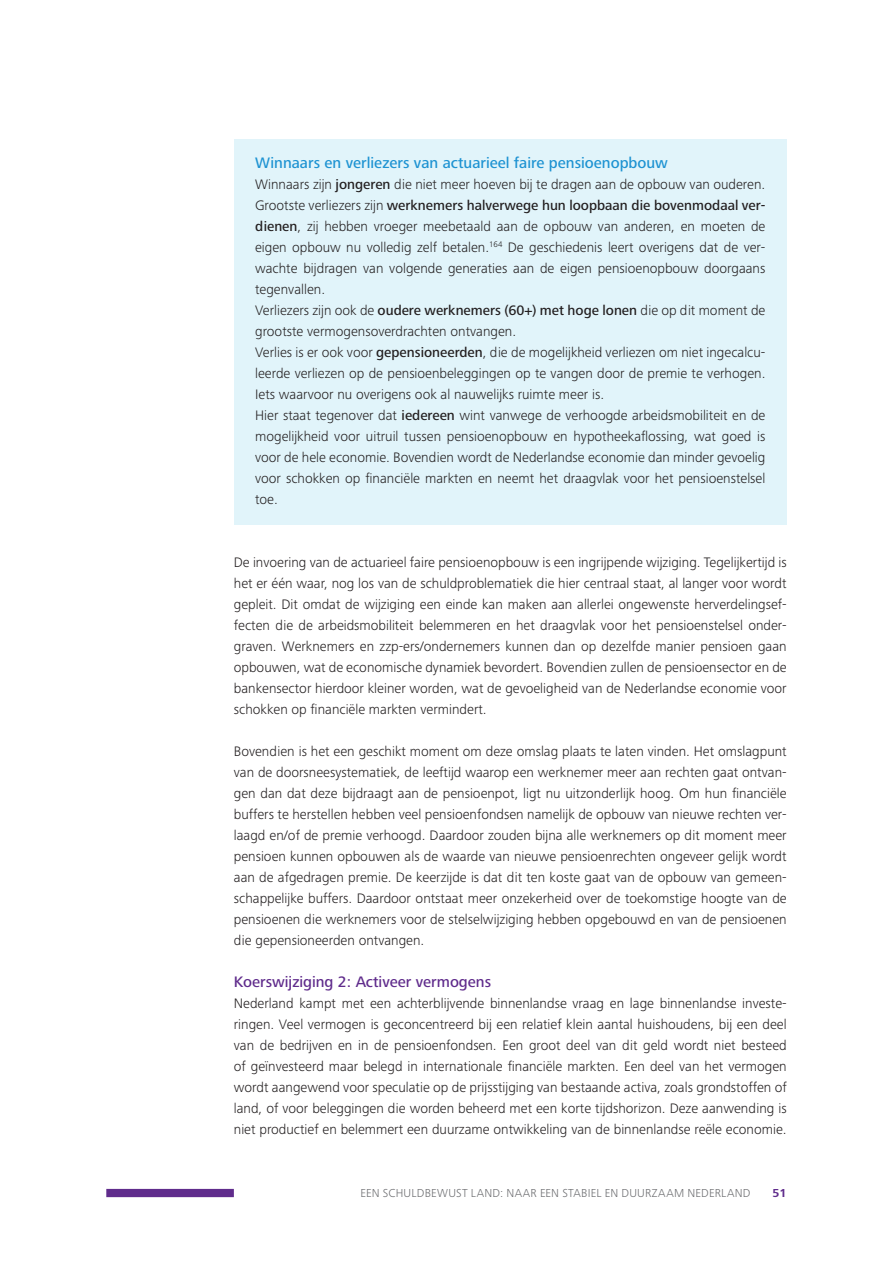
<style>
.page{position:relative;width:893px;height:1263px;background:#fff}
.page>*{position:absolute;margin:0;border:0;box-sizing:border-box;transform-origin:0 0}
.t1{font:500 15.75px "Frutiger Next Pro";color:#1e93d2}
.t2{font:500 15.75px "Frutiger Next Pro";color:#602c8c}
.t3{font:300 14.25px/21px "Frutiger Next Pro";color:#231f20;text-align:justify}
.t4{font:300 12px "Frutiger Next Pro";letter-spacing:.015em;color:#6c6d70}
.t5{font:700 12px "Frutiger Next Pro";color:#602c8c}
.s1{font-weight:500}
</style>
<div class="page">
<div style="left:234px;top:139px;width:553px;height:386px;background:#e1f4fa"></div>
<div style="left:106px;top:1189px;width:128px;height:8px;background:#602c8c"></div>
<p class="t1" style="left:255px;top:154px;width:414px">Winnaars en verliezers van actuarieel faire pensioenopbouw</p>
<p class="t3" style="left:255px;top:174px;width:512px;text-align:left">Winnaars zijn <span class="s1">jongeren</span> die niet meer hoeven bij te dragen aan de opbouw van ouderen.<br>Grootste verliezers zijn <span class="s1">werknemers halverwege hun loopbaan die bovenmodaal ver&shy;dienen</span>, zij hebben vroeger meebetaald aan de opbouw van anderen, en moeten de eigen opbouw nu volledig zelf betalen.<sup>164</sup> De geschiedenis leert overigens dat de ver&shy;wachte bijdragen van volgende generaties aan de eigen pensioenopbouw doorgaans tegenvallen.<br>Verliezers zijn ook de <span class="s1">oudere werknemers (60+) met hoge lonen</span> die op dit moment de grootste vermogensoverdrachten ontvangen.<br>Verlies is er ook voor <span class="s1">gepensioneerden</span>, die de mogelijkheid verliezen om niet ingecalcu&shy;leerde verliezen op de pensioenbeleggingen op te vangen door de premie te verhogen.<br>Iets waarvoor nu overigens ook al nauwelijks ruimte meer is.<br>Hier staat tegenover dat <span class="s1">iedereen</span> wint vanwege de verhoogde arbeidsmobiliteit en de mogelijkheid voor uitruil tussen pensioenopbouw en hypotheekaflossing, wat goed is voor de hele economie. Bovendien wordt de Nederlandse economie dan minder gevoelig voor schokken op financiële markten en neemt het draagvlak voor het pensioenstelsel toe.</p>
<p class="t3" style="left:234px;top:552px;width:554px">De invoering van de actuarieel faire pensioenopbouw is een ingrijpende wijziging. Tegelijkertijd is het er één waar, nog los van de schuldproblematiek die hier centraal staat, al langer voor wordt gepleit. Dit omdat de wijziging een einde kan maken aan allerlei ongewenste herverdelingsef&shy;fecten die de arbeidsmobiliteit belemmeren en het draagvlak voor het pensioenstelsel onder&shy;graven. Werknemers en zzp-ers/ondernemers kunnen dan op dezelfde manier pensioen gaan opbouwen, wat de economische dynamiek bevordert. Bovendien zullen de pensioensector en de bankensector hierdoor kleiner worden, wat de gevoeligheid van de Nederlandse economie voor schokken op financiële markten vermindert.</p>
<p class="t3" style="left:234px;top:741px;width:554px">Bovendien is het een geschikt moment om deze omslag plaats te laten vinden. Het omslagpunt van de doorsneesystematiek, de leeftijd waarop een werknemer meer aan rechten gaat ontvan&shy;gen dan dat deze bijdraagt aan de pensioenpot, ligt nu uitzonderlijk hoog. Om hun financiële buffers te herstellen hebben veel pensioenfondsen namelijk de opbouw van nieuwe rechten ver&shy;laagd en/of de premie verhoogd. Daardoor zouden bijna alle werknemers op dit moment meer pensioen kunnen opbouwen als de waarde van nieuwe pensioenrechten ongeveer gelijk wordt aan de afgedragen premie. De keerzijde is dat dit ten koste gaat van de opbouw van gemeen&shy;schappelijke buffers. Daardoor ontstaat meer onzekerheid over de toekomstige hoogte van de pensioenen die werknemers voor de stelselwijziging hebben opgebouwd en van de pensioenen die gepensioneerden ontvangen.</p>
<p class="t2" style="left:234px;top:973px;width:259px">Koerswijziging 2: Activeer vermogens</p>
<p class="t3" style="left:234px;top:993px;width:554px">Nederland kampt met een achterblijvende binnenlandse vraag en lage binnenlandse investe&shy;ringen. Veel vermogen is geconcentreerd bij een relatief klein aantal huishoudens, bij een deel van de bedrijven en in de pensioenfondsen. Een groot deel van dit geld wordt niet besteed of geïnvesteerd maar belegd in internationale financiële markten. Een deel van het vermogen wordt aangewend voor speculatie op de prijsstijging van bestaande activa, zoals grondstoffen of land, of voor beleggingen die worden beheerd met een korte tijdshorizon. Deze aanwending is niet productief en belemmert een duurzame ontwikkeling van de binnenlandse reële economie.</p>
<p class="t4" style="left:361px;top:1186px;width:391px">EEN SCHULDBEWUST LAND: NAAR EEN STABIEL EN DUURZAAM NEDERLAND</p>
<p class="t5" style="left:773px;top:1186px;width:16px">51</p>
</div>
